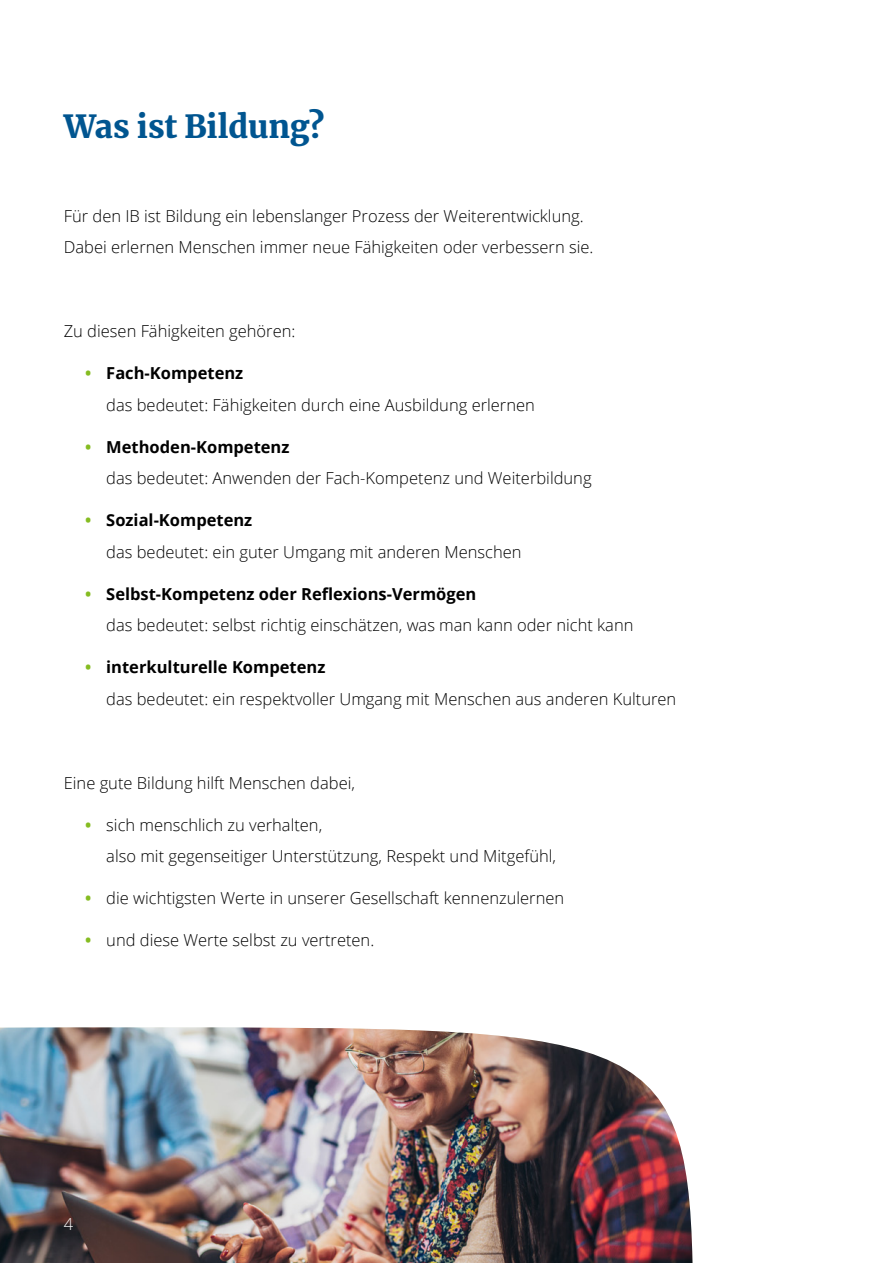
<style>
.page{position:relative;width:893px;height:1263px;background:#fff}
.page>*{position:absolute;margin:0;border:0;box-sizing:border-box;transform-origin:0 0}
.t1{font:900 31.5px "Merriweather";letter-spacing:-.005em;color:#005590}
.t2{font:300 16.5px/31.5px "Open Sans";color:#000}
.t3{font:300 16.5px "Open Sans";color:#fff}
.s1{font-weight:700;color:#85bc21}
.s2{font-weight:700}
</style>
<div class="page">
<img style="left:0;top:1027px;width:692px;height:236px">
<h1 class="t1" style="left:64px;top:104px;width:262px">Was ist Bildung?</h1>
<p class="t2" style="left:64px;top:200px;width:531px">Für den IB ist Bildung ein lebenslanger Prozess der Weiterentwicklung.<br>Dabei erlernen Menschen immer neue Fähigkeiten oder verbessern sie.</p>
<p class="t2" style="left:64px;top:315px;width:233px">Zu diesen Fähigkeiten gehören:</p>
<p class="t2" style="left:106px;top:357px;width:430px;text-indent:-21px"><span class="s1">•</span> <span class="s2">Fach-Kompetenz<br></span>das bedeutet: Fähigkeiten durch eine Ausbildung erlernen</p>
<p class="t2" style="left:106px;top:431px;width:487px;text-indent:-21px"><span class="s1">•</span> <span class="s2">Methoden-Kompetenz<br></span>das bedeutet: Anwenden der Fach-Kompetenz und Weiterbildung</p>
<p class="t2" style="left:106px;top:504px;width:417px;text-indent:-21px"><span class="s1">•</span> <span class="s2">Sozial-Kompetenz<br></span>das bedeutet: ein guter Umgang mit anderen Menschen</p>
<p class="t2" style="left:106px;top:578px;width:529px;text-indent:-21px"><span class="s1">•</span> <span class="s2">Selbst-Kompetenz oder Reflexions-Vermögen<br></span>das bedeutet: selbst richtig einschätzen, was man kann oder nicht kann</p>
<p class="t2" style="left:106px;top:651px;width:571px;text-indent:-21px"><span class="s1">•</span> <span class="s2">interkulturelle Kompetenz<br></span>das bedeutet: ein respektvoller Umgang mit Menschen aus anderen Kulturen</p>
<p class="t2" style="left:64px;top:767px;width:293px">Eine gute Bildung hilft Menschen dabei,</p>
<p class="t2" style="left:106px;top:809px;width:451px;text-indent:-21px"><span class="s1">•</span> sich menschlich zu verhalten,<br>also mit gegenseitiger Unterstützung, Respekt und Mitgefühl,</p>
<p class="t2" style="left:85px;top:882px;width:481px"><span class="s1">•</span> die wichtigsten Werte in unserer Gesellschaft kennenzulernen</p>
<p class="t2" style="left:85px;top:924px;width:291px"><span class="s1">•</span> und diese Werte selbst zu vertreten.</p>
<p class="t3" style="left:64px;top:1212px;width:11px">4</p>
</div>
